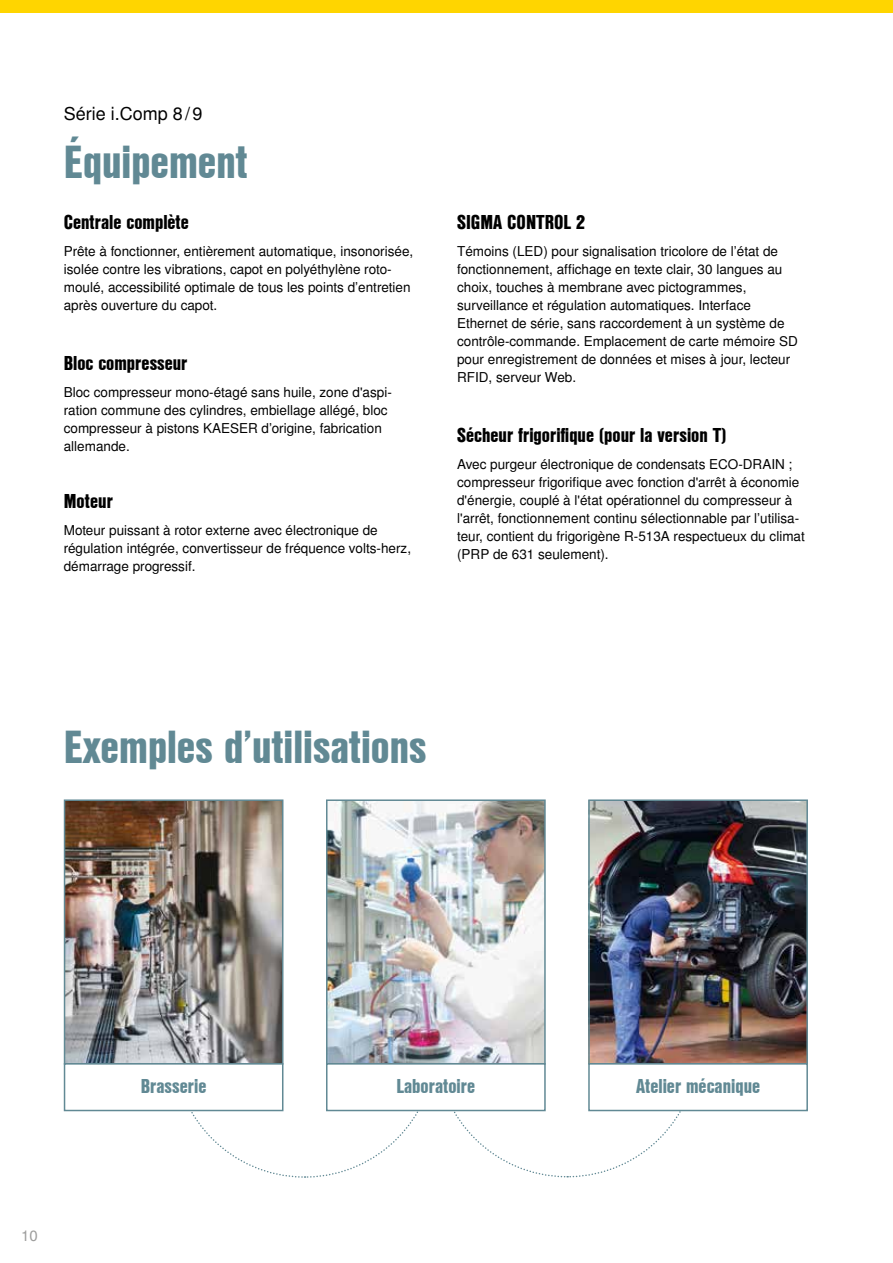
<style>
.page{position:relative;width:893px;height:1263px;background:#fff}
.page>*{position:absolute;margin:0;border:0;box-sizing:border-box;transform-origin:0 0}
.t1{font:45px "Nimbus San L Bla Con";color:#618994}
.t2{font:19.5px "Nimbus San L Bla Con";color:#000}
.t3{font:19.5px "Nimbus San L Bla Con";color:#618994}
.t4{font:18px "Nimbus San L";color:#000}
.t5{font:15px "Nimbus San L";color:#9d9d9c}
.t6{font:13.5px/18px "Nimbus San L";color:#000}
</style>
<div class="page">
<div style="left:0;top:0;width:893px;height:13px;background:#ffd500"></div>
<svg style="left:172px;top:1045px;width:527px;height:133px"></svg>
<img style="left:67px;top:802px;width:213px;height:259px">
<div style="left:64px;top:799px;width:219px;height:265px;border:2px solid #618994"></div>
<img style="left:329px;top:802px;width:214px;height:259px">
<div style="left:326px;top:799px;width:220px;height:265px;border:2px solid #618994"></div>
<img style="left:591px;top:802px;width:214px;height:259px">
<div style="left:588px;top:799px;width:220px;height:265px;border:2px solid #618994"></div>
<div style="left:65px;top:1064px;width:218px;height:46px;background:#fff"></div>
<div style="left:64px;top:1063px;width:219px;height:48px;border:2px solid #618994"></div>
<div style="left:327px;top:1064px;width:218px;height:46px;background:#fff"></div>
<div style="left:326px;top:1063px;width:220px;height:48px;border:2px solid #618994"></div>
<div style="left:589px;top:1064px;width:218px;height:46px;background:#fff"></div>
<div style="left:588px;top:1063px;width:220px;height:48px;border:2px solid #618994"></div>
<h3 class="t4" style="left:64px;top:103px;width:140px">Série i.Comp 8/9</h3>
<h1 class="t1" style="left:64px;top:128px;width:186px">Équipement</h1>
<h2 class="t2" style="left:64px;top:208px;width:127px">Centrale complète</h2>
<p class="t6" style="left:64px;top:242px;width:351px">Prête à fonctionner, entièrement automatique, insonorisée, isolée contre les vibrations, capot en polyéthylène roto&shy;moulé, accessibilité optimale de tous les points d’entretien après ouverture du capot.</p>
<h2 class="t2" style="left:64px;top:349px;width:125px">Bloc compresseur</h2>
<p class="t6" style="left:64px;top:384px;width:330px">Bloc compresseur mono-étagé sans huile, zone d'aspi&shy;ration commune des cylindres, embiellage allégé, bloc compresseur à pistons KAESER d’origine, fabrication allemande.</p>
<h2 class="t2" style="left:64px;top:487px;width:51px">Moteur</h2>
<p class="t6" style="left:64px;top:522px;width:349px">Moteur puissant à rotor externe avec électronique de régulation intégrée, convertisseur de fréquence volts-herz, démarrage progressif.</p>
<h2 class="t2" style="left:457px;top:208px;width:130px">SIGMA CONTROL 2</h2>
<p class="t6" style="left:457px;top:243px;width:342px">Témoins (LED) pour signalisation tricolore de l’état de fonctionnement, affichage en texte clair, 30 langues au choix, touches à membrane avec pictogrammes, surveillance et régulation automatiques. Interface Ethernet de série, sans raccordement à un système de contrôle-commande. Emplacement de carte mémoire SD pour enregistrement de données et mises à jour, lecteur RFID, serveur Web.</p>
<h2 class="t2" style="left:457px;top:421px;width:271px">Sécheur frigorifique (pour la version T)</h2>
<p class="t6" style="left:457px;top:456px;width:349px">Avec purgeur électronique de condensats ECO-DRAIN ; compresseur frigorifique avec fonction d'arrêt à économie d'énergie, couplé à l'état opérationnel du compresseur à l'arrêt, fonctionnement continu sélectionnable par l’utilisa&shy;teur, contient du frigorigène R-513A respectueux du climat (PRP de 631 seulement).</p>
<h1 class="t1" style="left:64px;top:713px;width:364px">Exemples d’utilisations</h1>
<p class="t5" style="left:21px;top:1226px;width:18px">10</p>
<h2 class="t3" style="left:141px;top:1072px;width:67px">Brasserie</h2>
<h2 class="t3" style="left:396px;top:1072px;width:80px">Laboratoire</h2>
<h2 class="t3" style="left:636px;top:1072px;width:126px">Atelier mécanique</h2>
</div>
